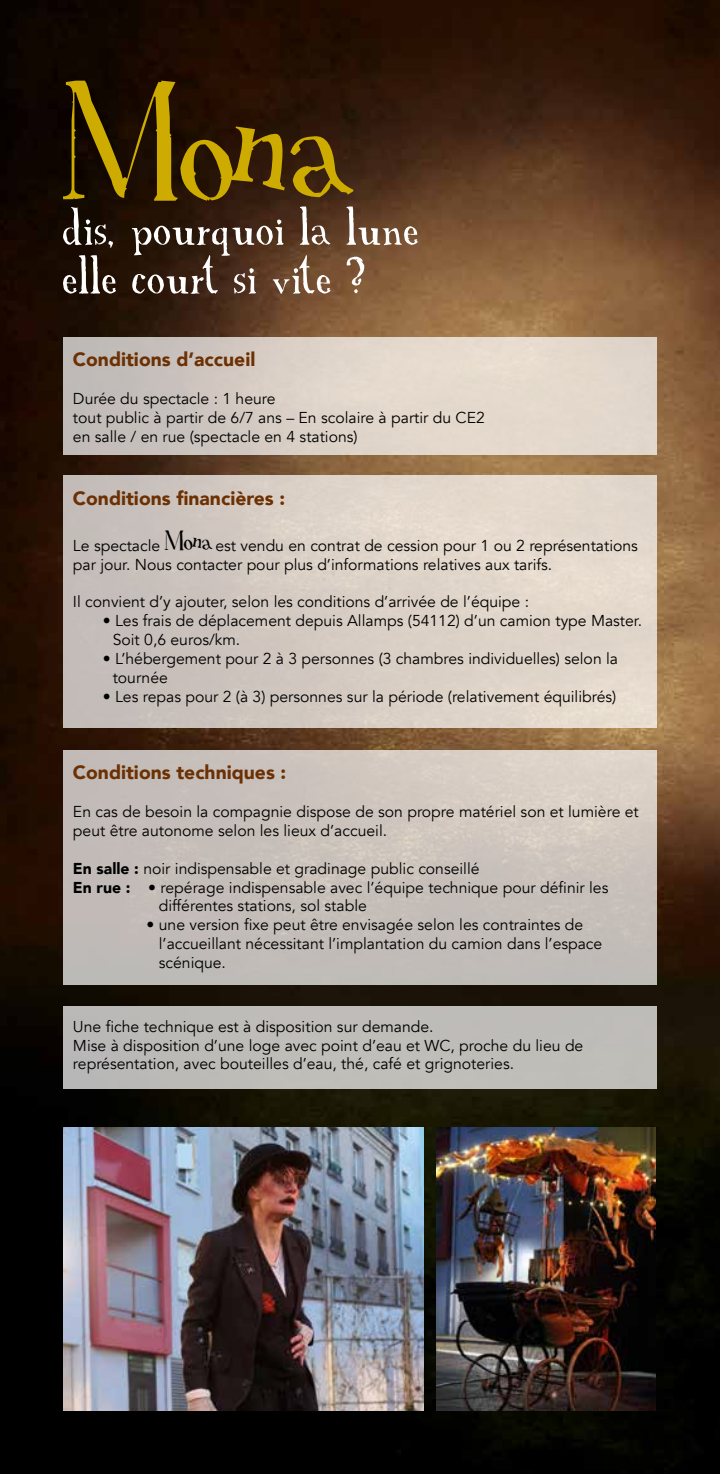
<style>
.page{position:relative;width:720px;height:1474px;background:#fff}
.page>*{position:absolute;margin:0;border:0;box-sizing:border-box;transform-origin:0 0}
.t1{font:160.3px "A Fontwith Serifs";color:#ceab00}
.t2{font:50.23px/48.6px "A Fontwith Serifs";color:#fff}
.t3{font:900 19.25px "Avenir";color:#6c3002}
.t4{font:15.75px/18.9px "Avenir";color:#000}
.s1{font-family:"A Fontwith Serifs";font-size:26.43px}
.s2{font-weight:900}
</style>
<div class="page">
<img style="left:0;top:0;width:719px;height:1473px">
<div style="left:63px;top:337px;width:593px;height:117px;background:linear-gradient(to right,#c5beba,#eee1d2)"></div>
<div style="left:63px;top:476px;width:593px;height:252px;background:linear-gradient(to right,#c5bcb9,#ebdfd0)"></div>
<svg style="left:63px;top:750px;width:593px;height:234px;background:#c8c0bb"></svg>
<div style="left:63px;top:1005px;width:593px;height:83px;background:#bebcb8"></div>
<img style="left:437px;top:1127px;width:218px;height:283px">
<img style="left:63px;top:1127px;width:360px;height:283px">
<svg style="left:178px;top:125px;width:175px;height:78px;background:#2e180a"></svg>
<svg style="left:183px;top:537px;width:29px;height:13px"></svg>
<h1 class="t1" style="left:63px;top:55px;width:132px">M</h1>
<h2 class="t2" style="left:63px;top:205px;width:358px">dis, pourquoi la lune elle court si vite ?</h2>
<p class="t3" style="left:73px;top:343px;width:184px">Conditions d’accueil</p>
<p class="t4" style="left:73px;top:389px;width:413px">Durée du spectacle : 1 heure<br>tout public à partir de 6/7 ans – En scolaire à partir du CE2 en salle / en rue (spectacle en 4 stations)</p>
<p class="t3" style="left:73px;top:482px;width:214px">Conditions financières :</p>
<p class="t4" style="left:73px;top:536px;width:115px">Le spectacle <span class="s1">M</span></p>
<p class="t4" style="left:73px;top:536px;width:566px;text-indent:142px">est vendu en contrat de cession pour 1 ou 2 représentations par jour. Nous contacter pour plus d’informations relatives aux tarifs.</p>
<p class="t4" style="left:73px;top:593px;width:457px">Il convient d’y ajouter, selon les conditions d’arrivée de l’équipe :</p>
<p class="t4" style="left:113px;top:611px;width:530px;text-indent:-10px"><span class="s2">•</span> Les frais de déplacement depuis Allamps (54112) d’un camion type Master.<br>Soit 0,6 euros/km.</p>
<p class="t4" style="left:113px;top:649px;width:506px;text-indent:-10px"><span class="s2">•</span> L’hébergement pour 2 à 3 personnes (3 chambres individuelles) selon la tournée</p>
<p class="t4" style="left:103px;top:687px;width:515px"><span class="s2">•</span> Les repas pour 2 (à 3) personnes sur la période (relativement équilibrés)</p>
<p class="t3" style="left:73px;top:755px;width:215px">Conditions techniques :</p>
<p class="t4" style="left:73px;top:802px;width:567px">En cas de besoin la compagnie dispose de son propre matériel son et lumière et peut être autonome selon les lieux d’accueil.</p>
<p class="t4" style="left:73px;top:859px;width:408px"><span class="s2">En salle :</span> noir indispensable et gradinage public conseillé</p>
<p class="t4" style="left:73px;top:877px;width:536px"><span class="s2">En rue : •</span> repérage indispensable avec l’équipe technique pour définir les</p>
<p class="t4" style="left:159px;top:896px;width:209px">différentes stations, sol stable</p>
<p class="t4" style="left:159px;top:915px;width:445px;text-indent:-12px"><span class="s2">•</span> une version fixe peut être envisagée selon les contraintes de l’accueillant nécessitant l’implantation du camion dans l’espace scénique.</p>
<p class="t4" style="left:73px;top:1017px;width:511px">Une fiche technique est à disposition sur demande.<br>Mise à disposition d’une loge avec point d’eau et WC, proche du lieu de représentation, avec bouteilles d’eau, thé, café et grignoteries.</p>
</div>
